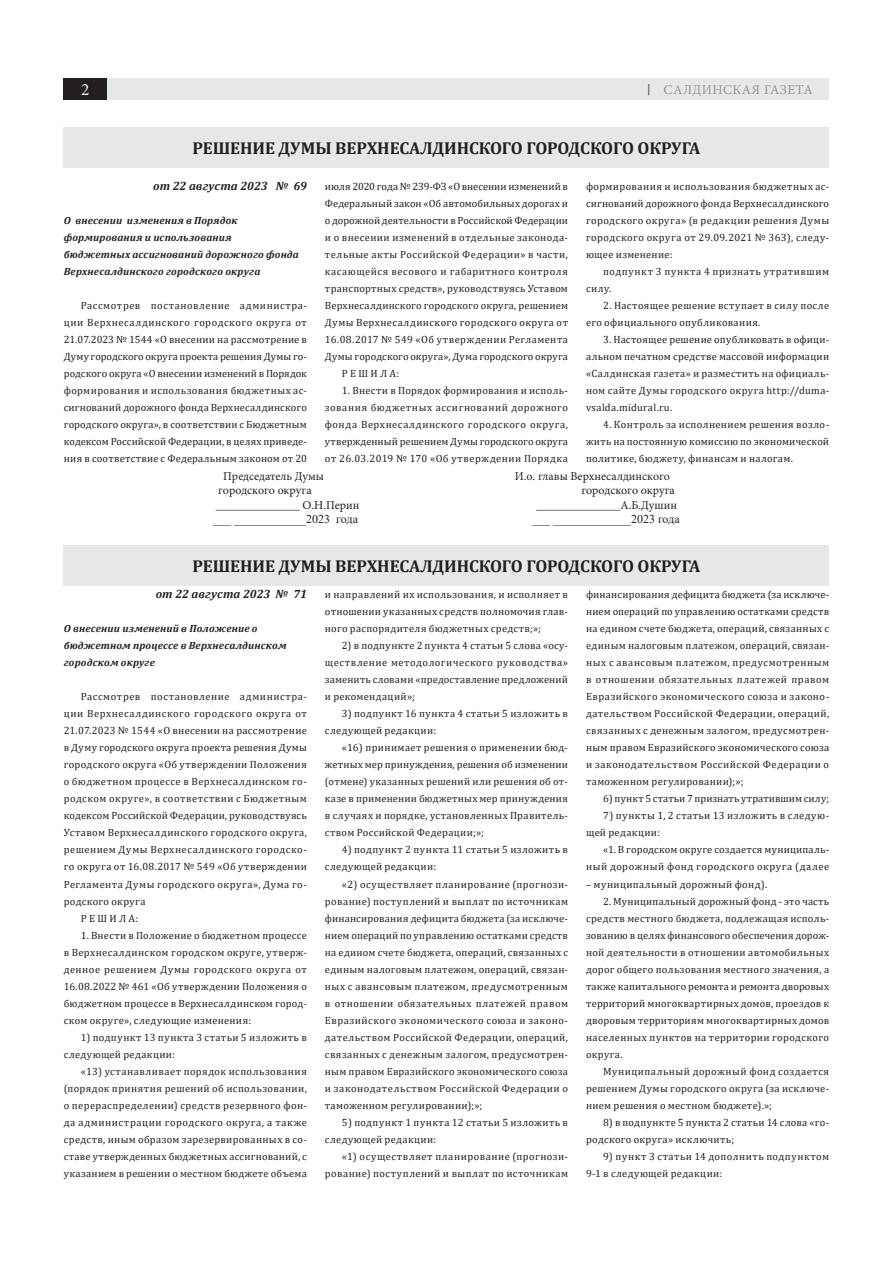
<style>
.page{position:relative;width:893px;height:1263px;background:#fff}
.page>*{position:absolute;margin:0;border:0;box-sizing:border-box;transform-origin:0 0}
.t1{font:700 17.25px "Cambria";letter-spacing:-.005em;color:#231f20}
.t2{font:17.25px "Minion Pro";color:#fff}
.t3{font:13.5px "Minion Pro";letter-spacing:.03em;color:#939598}
.t4{font:12px "Minion Pro";color:#231f20}
.ConsPlusNormal{font:12px "Times New Roman";color:#231f20}
.От{font:italic 700 12px "Cambria";letter-spacing:.005em;color:#231f20}
.тело_7{font:10.5px/17px "Cambria";letter-spacing:.035em;color:#231f20;text-align:justify}
.суть_постановл{font:italic 700 10.5px/17px "Cambria";letter-spacing:.015em;color:#231f20}
.тело_7-2{font:10.5px "Cambria";letter-spacing:.005em;color:#231f20}
.s1{font-family:"Franklin Gothic";color:#57585a}
</style>
<div class="page">
<div style="left:104px;top:78px;width:725px;height:21px;background:#e6e7e9"></div>
<div style="left:64px;top:78px;width:43px;height:21px;background:#231f20"></div>
<div style="left:64px;top:128px;width:765px;height:40px;background:#e6e7e9"></div>
<div style="left:64px;top:545px;width:765px;height:40px;background:#e6e7e9"></div>
<h1 class="t2" style="left:81px;top:78px;width:10px">2</h1>
<p class="t3" style="left:645px;top:80px;width:169px"><span class="s1">|</span> САЛДИНСКАЯ ГАЗЕТА</p>
<p class="t1" style="left:192px;top:136px;width:510px">РЕШЕНИЕ ДУМЫ ВЕРХНЕСАЛДИНСКОГО ГОРОДСКОГО ОКРУГА</p>
<p class="От" style="left:153px;top:177px;width:155px">от 22 августа 2023 № 69</p>
<p class="суть_постановл" style="left:64px;top:212px;width:237px">О внесении изменения в Порядок формирования и использования бюджетных ассигнований дорожного фонда Верхнесалдинского городского округа</p>
<p class="тело_7" style="left:64px;top:297px;width:245px;text-indent:17px">Рассмотрев постановление администра&shy;ции Верхнесалдинского городского округа от 21.07.2023 № 1544 «О внесении на рассмотрение в Думу городского округа проекта решения Думы го&shy;родского округа «О внесении изменений в Порядок формирования и использования бюджетных ас&shy;сигнований дорожного фонда Верхнесалдинского городского округа», в соответствии с Бюджетным кодексом Российской Федерации, в целях приведе&shy;ния в соответствие с Федеральным законом от 20</p>
<p class="тело_7" style="left:586px;top:178px;width:245px">формирования и использования бюджетных ас&shy;сигнований дорожного фонда Верхнесалдинского городского округа» (в редакции решения Думы городского округа от 29.09.2021 № 363), следу&shy;ющее изменение:</p>
<p class="тело_7" style="left:586px;top:263px;width:245px;text-indent:17px">подпункт 3 пункта 4 признать утратившим силу.</p>
<p class="тело_7" style="left:586px;top:297px;width:245px;text-indent:17px">2. Настоящее решение вступает в силу после его официального опубликования.</p>
<p class="тело_7" style="left:586px;top:331px;width:245px;text-indent:17px">3. Настоящее решение опубликовать в офици&shy;альном печатном средстве массовой информации «Салдинская газета» и разместить на официаль&shy;ном сайте Думы городского округа http://duma&shy;vsalda.midural.ru.</p>
<p class="тело_7" style="left:586px;top:416px;width:245px;text-indent:17px">4. Контроль за исполнением решения возло&shy;жить на постоянную комиссию по экономической политике, бюджету, финансам и налогам.</p>
<p class="тело_7" style="left:325px;top:178px;width:245px">июля 2020 года № 239-ФЗ «О внесении изменений в Федеральный закон «Об автомобильных дорогах и о дорожной деятельности в Российской Федерации и о внесении изменений в отдельные законода&shy;тельные акты Российской Федерации» в части, касающейся весового и габаритного контроля транспортных средств», руководствуясь Уставом Верхнесалдинского городского округа, решением Думы Верхнесалдинского городского округа от 16.08.2017 № 549 «Об утверждении Регламента Думы городского округа», Дума городского округа</p>
<p class="тело_7" style="left:342px;top:365px;width:59px">Р Е Ш И Л А:</p>
<p class="тело_7" style="left:325px;top:382px;width:245px;text-indent:17px">1. Внести в Порядок формирования и исполь&shy;зования бюджетных ассигнований дорожного фонда Верхнесалдинского городского округа, утвержденный решением Думы городского округа от 26.03.2019 № 170 «Об утверждении Порядка</p>
<p class="t4" style="left:223px;top:468px;width:102px">Председатель Думы</p>
<p class="t4" style="left:515px;top:468px;width:157px">И.о. главы Верхнесалдинского</p>
<p class="t4" style="left:218px;top:482px;width:95px">городского округа</p>
<p class="t4" style="left:581px;top:482px;width:95px">городского округа</p>
<p class="t4" style="left:216px;top:497px;width:145px">______________ О.Н.Перин</p>
<p class="t4" style="left:536px;top:497px;width:142px">______________А.Б.Душин</p>
<p class="ConsPlusNormal" style="left:213px;top:511px;width:146px">___ ____________2023 года</p>
<p class="ConsPlusNormal" style="left:532px;top:511px;width:149px">___ _____________2023 года</p>
<p class="t1" style="left:192px;top:554px;width:510px">РЕШЕНИЕ ДУМЫ ВЕРХНЕСАЛДИНСКОГО ГОРОДСКОГО ОКРУГА</p>
<p class="От" style="left:156px;top:586px;width:153px">от 22 августа 2023 № 71</p>
<p class="суть_постановл" style="left:64px;top:620px;width:224px">О внесении изменений в Положение о бюджетном процессе в Верхнесалдинском городском округе</p>
<p class="тело_7" style="left:64px;top:688px;width:245px;text-indent:17px">Рассмотрев постановление администра&shy;ции Верхнесалдинского городского округа от 21.07.2023 № 1544 «О внесении на рассмотрение в Думу городского округа проекта решения Думы городского округа «Об утверждении Положения о бюджетном процессе в Верхнесалдинском го&shy;родском округе», в соответствии с Бюджетным кодексом Российской Федерации, руководствуясь Уставом Верхнесалдинского городского округа, решением Думы Верхнесалдинского городско&shy;го округа от 16.08.2017 № 549 «Об утверждении Регламента Думы городского округа», Дума го&shy;родского округа</p>
<p class="тело_7" style="left:81px;top:909px;width:59px">Р Е Ш И Л А:</p>
<p class="тело_7" style="left:64px;top:926px;width:245px;text-indent:17px">1. Внести в Положение о бюджетном процессе в Верхнесалдинском городском округе, утверж&shy;денное решением Думы городского округа от 16.08.2022 № 461 «Об утверждении Положения о бюджетном процессе в Верхнесалдинском город&shy;ском округе», следующие изменения:</p>
<p class="тело_7" style="left:64px;top:1028px;width:245px;text-indent:17px">1) подпункт 13 пункта 3 статьи 5 изложить в следующей редакции:</p>
<p class="тело_7" style="left:64px;top:1062px;width:245px;text-indent:17px">«13) устанавливает порядок использования (порядок принятия решений об использовании, о перераспределении) средств резервного фон&shy;да администрации городского округа, а также средств, иным образом зарезервированных в со&shy;ставе утвержденных бюджетных ассигнований, с указанием в решении о местном бюджете объема</p>
<p class="тело_7" style="left:586px;top:586px;width:245px">финансирования дефицита бюджета (за исключе&shy;нием операций по управлению остатками средств на едином счете бюджета, операций, связанных с единым налоговым платежом, операций, связан&shy;ных с авансовым платежом, предусмотренным в отношении обязательных платежей правом Евразийского экономического союза и законо&shy;дательством Российской Федерации, операций, связанных с денежным залогом, предусмотрен&shy;ным правом Евразийского экономического союза и законодательством Российской Федерации о таможенном регулировании);»;</p>
<p class="тело_7-2" style="left:603px;top:793px;width:228px">6) пункт 5 статьи 7 признать утратившим силу;</p>
<p class="тело_7" style="left:586px;top:807px;width:245px;text-indent:17px">7) пункты 1, 2 статьи 13 изложить в следую&shy;щей редакции:</p>
<p class="тело_7" style="left:586px;top:841px;width:245px;text-align:right">«1. В городском округе создается муниципаль&shy;ный дорожный фонд городского округа (далее</p>
<p class="тело_7" style="left:586px;top:875px;width:183px">– муниципальный дорожный фонд).</p>
<p class="тело_7" style="left:586px;top:892px;width:245px;text-indent:17px">2. Муниципальный дорожный фонд - это часть средств местного бюджета, подлежащая исполь&shy;зованию в целях финансового обеспечения дорож&shy;ной деятельности в отношении автомобильных дорог общего пользования местного значения, а также капитального ремонта и ремонта дворовых территорий многоквартирных домов, проездов к дворовым территориям многоквартирных домов населенных пунктов на территории городского округа.</p>
<p class="тело_7" style="left:586px;top:1062px;width:245px;text-indent:17px">Муниципальный дорожный фонд создается решением Думы городского округа (за исключе&shy;нием решения о местном бюджете).»;</p>
<p class="тело_7" style="left:586px;top:1113px;width:245px;text-indent:17px">8) в подпункте 5 пункта 2 статьи 14 слова «го&shy;родского округа» исключить;</p>
<p class="тело_7" style="left:586px;top:1147px;width:245px;text-indent:17px">9) пункт 3 статьи 14 дополнить подпунктом<br>9-1 в следующей редакции:</p>
<p class="тело_7" style="left:325px;top:586px;width:245px">и направлений их использования, и исполняет в отношении указанных средств полномочия глав&shy;ного распорядителя бюджетных средств;»;</p>
<p class="тело_7" style="left:325px;top:637px;width:245px;text-indent:17px">2) в подпункте 2 пункта 4 статьи 5 слова «осу&shy;ществление методологического руководства» заменить словами «предоставление предложений и рекомендаций»;</p>
<p class="тело_7" style="left:325px;top:705px;width:245px;text-indent:17px">3) подпункт 16 пункта 4 статьи 5 изложить в следующей редакции:</p>
<p class="тело_7" style="left:325px;top:739px;width:245px;text-indent:17px">«16) принимает решения о применении бюд&shy;жетных мер принуждения, решения об изменении (отмене) указанных решений или решения об от&shy;казе в применении бюджетных мер принуждения в случаях и порядке, установленных Правитель&shy;ством Российской Федерации;»;</p>
<p class="тело_7" style="left:325px;top:841px;width:245px;text-indent:17px">4) подпункт 2 пункта 11 статьи 5 изложить в следующей редакции:</p>
<p class="тело_7" style="left:325px;top:875px;width:245px;text-indent:17px">«2) осуществляет планирование (прогнози&shy;рование) поступлений и выплат по источникам финансирования дефицита бюджета (за исключе&shy;нием операций по управлению остатками средств на едином счете бюджета, операций, связанных с единым налоговым платежом, операций, связан&shy;ных с авансовым платежом, предусмотренным в отношении обязательных платежей правом Евразийского экономического союза и законо&shy;дательством Российской Федерации, операций, связанных с денежным залогом, предусмотрен&shy;ным правом Евразийского экономического союза и законодательством Российской Федерации о таможенном регулировании);»;</p>
<p class="тело_7" style="left:325px;top:1113px;width:245px;text-indent:17px">5) подпункт 1 пункта 12 статьи 5 изложить в следующей редакции:</p>
<p class="тело_7" style="left:325px;top:1147px;width:245px;text-align:right">«1) осуществляет планирование (прогнози&shy;рование) поступлений и выплат по источникам</p>
</div>
